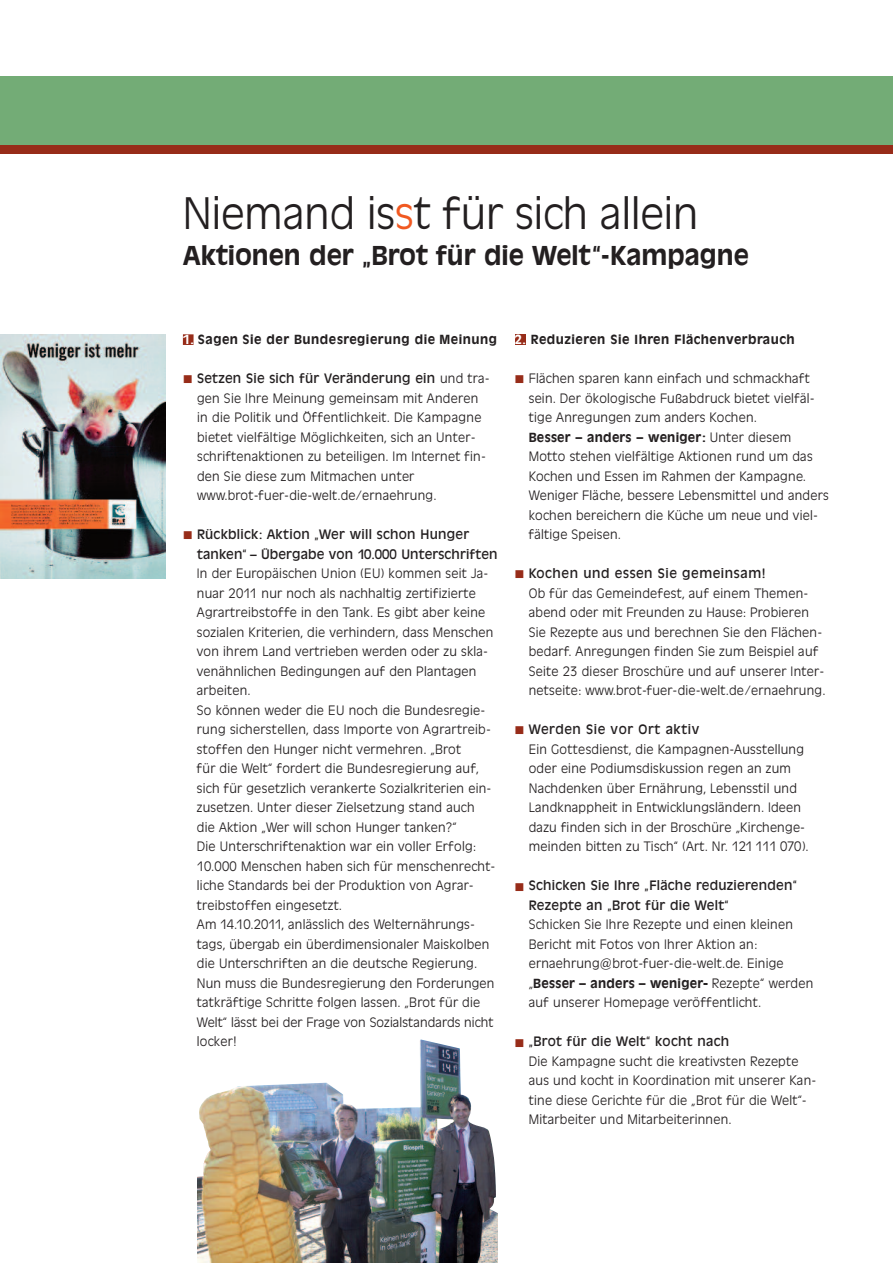
<style>
.page{position:relative;width:893px;height:1263px;background:#fff}
.page>*{position:absolute;margin:0;border:0;box-sizing:border-box;transform-origin:0 0}
.t1{font:300 45px "Antique Olive BQ";color:#231f20}
.t2{font:500 27px "Antique Olive BQ";color:#231f20}
.t3{font:300 13.5px/19.5px "Antique Olive BQ";letter-spacing:.02em;color:#231f20}
.t4{font:13.5px/19.5px "Antique Olive BQ";letter-spacing:.02em;color:#231f20}
.t5{font:13.5px "Antique Olive BQ";letter-spacing:.04em;color:#231f20}
.t6{font:500 13.05px "Antique Olive BQ";letter-spacing:.04em;color:#231f20}
.t7{font:500 13.05px "Antique Olive BQ";letter-spacing:.02em;color:#231f20}
.s1{color:#f15921}
.s2{color:#fff}
.s3{font-weight:400}
.s4{font-size:13.5px}
.s5{font-weight:300;font-size:13.5px}
</style>
<div class="page">
<img style="left:197px;top:1039px;width:300px;height:224px">
<div style="left:515px;top:334px;width:11px;height:11px;background:#972c19"></div>
<div style="left:183px;top:334px;width:11px;height:11px;background:#972c19"></div>
<div style="left:0;top:77px;width:893px;height:76px;background:#73ac76"></div>
<div style="left:0;top:145px;width:893px;height:9px;background:#972c19"></div>
<img style="left:0;top:335px;width:166px;height:243px">
<h1 class="t1" style="left:183px;top:194px;width:517px">Niemand is<span class="s1">s</span>t für sich allein</h1>
<h2 class="t2" style="left:183px;top:244px;width:567px">Aktionen der „Brot für die Welt“-Kampagne</h2>
<p class="t6" style="left:183px;top:334px;width:316px"><span class="s2">1.</span> Sagen Sie der Bundesregierung die Meinung</p>
<p class="t3" style="left:197px;top:369px;width:294px"><span class="s3">Setzen Sie sich für Veränderung ein</span> und tra&shy;gen Sie Ihre Meinung gemeinsam mit Anderen in die Politik und Öffentlichkeit. Die Kampagne bietet vielfältige Möglichkeiten, sich an Unter&shy;schriftenaktionen zu beteiligen. Im Internet fin&shy;den Sie diese zum Mitmachen unter www.brot-fuer-die-welt.de/ernaehrung.</p>
<p class="t4" style="left:197px;top:525px;width:302px">Rückblick: Aktion „Wer will schon Hunger tanken“ – Übergabe von 10.000 Unterschriften</p>
<p class="t3" style="left:197px;top:564px;width:300px">In der Europäischen Union (EU) kommen seit Ja&shy;nuar 2011 nur noch als nachhaltig zertifizierte Agrartreibstoffe in den Tank. Es gibt aber keine sozialen Kriterien, die verhindern, dass Menschen von ihrem Land vertrieben werden oder zu skla&shy;venähnlichen Bedingungen auf den Plantagen arbeiten.<br>So können weder die EU noch die Bundesregie&shy;rung sicherstellen, dass Importe von Agrartreib&shy;stoffen den Hunger nicht vermehren. „Brot<br>für die Welt“ fordert die Bundesregierung auf, sich für gesetzlich verankerte Sozialkriterien ein&shy;zusetzen. Unter dieser Zielsetzung stand auch die Aktion „Wer will schon Hunger tanken?“<br>Die Unterschriftenaktion war ein voller Erfolg:<br>10.000 Menschen haben sich für menschenrecht&shy;liche Standards bei der Produktion von Agrar&shy;treibstoffen eingesetzt.<br>Am 14.10.2011, anlässlich des Welternährungs&shy;tags, übergab ein überdimensionaler Maiskolben die Unterschriften an die deutsche Regierung.<br>Nun muss die Bundesregierung den Forderungen tatkräftige Schritte folgen lassen. „Brot für die Welt“ lässt bei der Frage von Sozialstandards nicht locker!</p>
<p class="t6" style="left:514px;top:334px;width:282px"><span class="s2">2.</span> Reduzieren Sie Ihren Flächenverbrauch</p>
<p class="t3" style="left:529px;top:369px;width:287px">Flächen sparen kann einfach und schmackhaft sein. Der ökologische Fußabdruck bietet vielfäl&shy;tige Anregungen zum anders Kochen.</p>
<p class="t7" style="left:529px;top:432px;width:264px">Besser – anders – weniger<span class="s4">:</span> <span class="s5">Unter diesem</span></p>
<p class="t3" style="left:529px;top:447px;width:301px">Motto stehen vielfältige Aktionen rund um das Kochen und Essen im Rahmen der Kampagne.<br>Weniger Fläche, bessere Lebensmittel und anders kochen bereichern die Küche um neue und viel&shy;fältige Speisen.</p>
<p class="t5" style="left:529px;top:568px;width:238px">Kochen und essen Sie gemeinsam!</p>
<p class="t3" style="left:529px;top:584px;width:298px">Ob für das Gemeindefest, auf einem Themen&shy;abend oder mit Freunden zu Hause: Probieren Sie Rezepte aus und berechnen Sie den Flächen&shy;bedarf. Anregungen finden Sie zum Beispiel auf Seite 23 dieser Broschüre und auf unserer Inter&shy;netseite: www.brot-fuer-die-welt.de/ernaehrung.</p>
<p class="t5" style="left:529px;top:724px;width:172px">Werden Sie vor Ort aktiv</p>
<p class="t3" style="left:529px;top:740px;width:281px">Ein Gottesdienst, die Kampagnen-Ausstellung oder eine Podiumsdiskussion regen an zum Nachdenken über Ernährung, Lebensstil und Landknappheit in Entwicklungsländern. Ideen dazu finden sich in der Broschüre „Kirchenge&shy;meinden bitten zu Tisch“ (Art. Nr. 121 111 070).</p>
<p class="t4" style="left:529px;top:876px;width:270px">Schicken Sie Ihre „Fläche reduzierenden“<br>Rezepte an „Brot für die Welt“</p>
<p class="t3" style="left:529px;top:915px;width:266px">Schicken Sie Ihre Rezepte und einen kleinen<br>Bericht mit Fotos von Ihrer Aktion an: ernaehrung@brot-fuer-die-welt.de. Einige</p>
<p class="t7" style="left:529px;top:978px;width:286px"><span class="s5">„</span>Besser – anders – weniger<span class="s5">- Rezepte“ werden</span></p>
<p class="t3" style="left:529px;top:993px;width:234px">auf unserer Homepage veröffentlicht.</p>
<p class="t4" style="left:529px;top:1032px;width:202px">„Brot für die Welt“ kocht nach</p>
<p class="t3" style="left:529px;top:1052px;width:289px">Die Kampagne sucht die kreativsten Rezepte aus und kocht in Koordination mit unserer Kan&shy;tine diese Gerichte für die „Brot für die Welt“- Mitarbeiter und Mitarbeiterinnen.</p>
</div>
